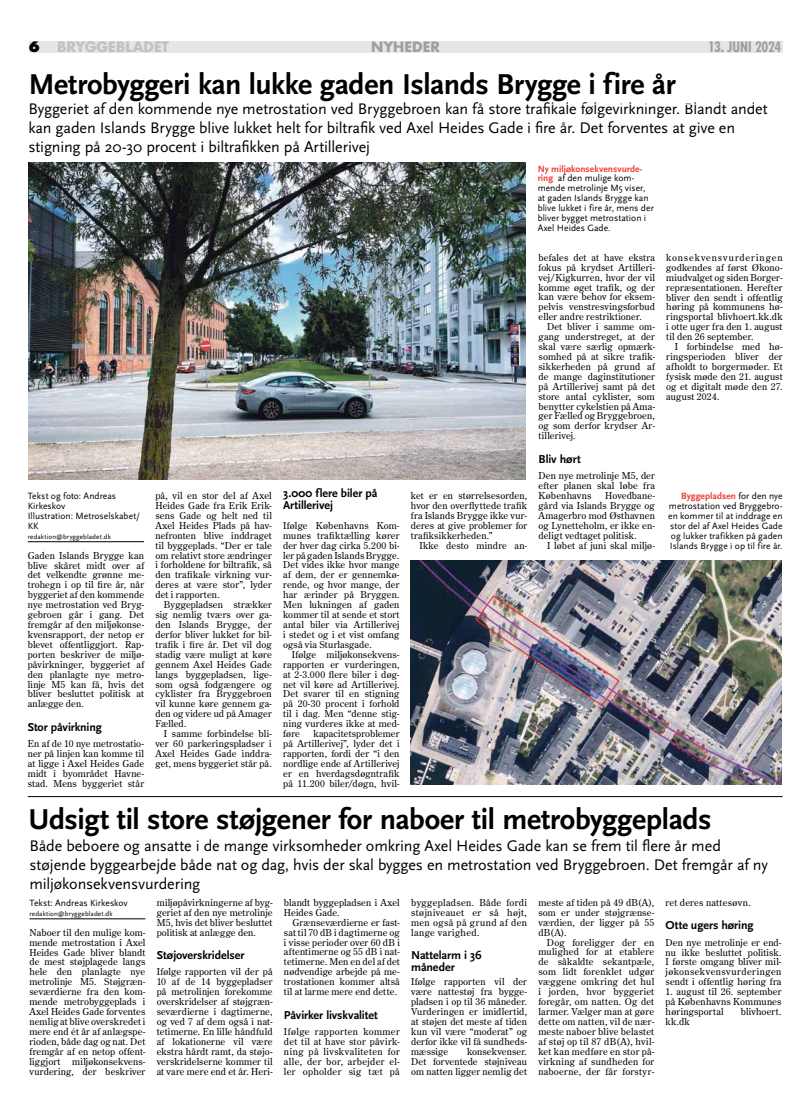
<style>
.page{position:relative;width:811px;height:1120px;background:#fff}
.page>*{position:absolute;margin:0;border:0;box-sizing:border-box;transform-origin:0 0}
.t1{font:700 30px "Scala Sans";letter-spacing:-.01em;color:#000}
.t2{font:16px/19.2px "Scala Sans";letter-spacing:-.01em;color:#000}
.t3{font:700 14px "Futura";letter-spacing:-.005em;color:#c3c1c1}
.t4{font:700 condensed 14px "Futura";letter-spacing:-.02em;color:#a19f9d}
.t5{font:700 14px "Futura";color:#a19f9d}
.t6{font:700 12px/12px "Scala Sans";letter-spacing:-.005em;color:#000}
.t7{font:9.5px/9.9px "Century Old Style Std";letter-spacing:.015em;color:#000;text-align:justify}
.t8{font:9.5px/9.9px "Scala Sans";color:#000}
.t9{font:7px "Scala Sans";letter-spacing:.015em;color:#000}
.s1{font-weight:800;color:#000}
.s2{font-weight:700;color:#f13d37}
</style>
<div class="page">
<div style="left:29px;top:41px;width:753px;height:11px;background:#e7e6e6"></div>
<hr style="left:28px;top:541px;width:116px;height:1px;background:#000">
<img style="left:28px;top:163px;width:498px;height:316px">
<hr style="left:28px;top:796px;width:754px;height:1px;background:#000">
<hr style="left:29px;top:918px;width:116px;height:1px;background:#000">
<img style="left:411px;top:560px;width:370px;height:224px">
<h3 class="t3" style="left:28px;top:38px;width:142px"><span class="s1">6</span> BRYGGEBLADET</h3>
<h3 class="t5" style="left:371px;top:38px;width:11px">NYHEDER</h3>
<h3 class="t4" style="left:708px;top:38px;width:75px">13. juni 2024</h3>
<h1 class="t1" style="left:28px;top:68px;width:649px">Metrobyggeri kan lukke gaden I slands Brygge i fire år</h1>
<p class="t2" style="left:28px;top:99px;width:741px">Byggeriet af den kommende nye metrostation ved Bryggebroen kan få store trafikale følgevirkninger. Blandt andet kan gaden Islands Brygge blive lukket helt for biltrafik ved Axel Heides Gade i fire år. Det forventes at give en stigning på 20-30 procent i biltrafikken på Artillerivej</p>
<p class="t8" style="left:28px;top:491px;width:114px">Tekst og foto: Andreas<br>Kirkeskov<br>Illustration: Metroselskabet/<br>KK</p>
<p class="t9" style="left:28px;top:533px;width:85px">redaktion@bryggebladet.dk</p>
<p class="t7" style="left:28px;top:550px;width:118px">Gaden Islands Brygge kan blive skåret midt over af det velkendte grønne me&shy;trohegn i op til fire år, når byggeriet af den kommende nye metrostation ved Bryg&shy;gebroen går i gang. Det fremgår af den miljøkonse&shy;kvensrapport, der netop er blevet offentliggjort. Rap&shy;porten beskriver de miljø&shy;påvirkninger, byggeriet af den planlagte nye metro&shy;linje M5 kan få, hvis det bliver besluttet politisk at anlægge den.</p>
<p class="t6" style="left:28px;top:721px;width:76px">Stor påvirkning</p>
<p class="t7" style="left:28px;top:738px;width:118px">En af de 10 nye metrostatio&shy;ner på linjen kan komme til at ligge i Axel Heides Gade midt i byområdet Havne&shy;stad. Mens byggeriet står</p>
<p class="t7" style="left:155px;top:490px;width:118px">på, vil en stor del af Axel Heides Gade fra Erik Erik&shy;sens Gade og helt ned til Axel Heides Plads på hav&shy;nefronten blive inddraget til byggeplads. “Der er tale om relativt store ændringer i forholdene for biltrafik, så den trafikale virkning vur&shy;deres at være stor”, lyder det i rapporten.</p>
<p class="t7" style="left:155px;top:599px;width:118px;text-indent:9px">Byggepladsen strækker sig nemlig tværs over ga&shy;den Islands Brygge, der derfor bliver lukket for bil&shy;trafik i fire år. Det vil dog stadig være muligt at køre gennem Axel Heides Gade langs byggepladsen, lige&shy;som også fodgængere og cyklister fra Bryggebroen vil kunne køre gennem ga&shy;den og videre ud på Amager Fælled.</p>
<p class="t7" style="left:155px;top:728px;width:118px;text-indent:9px">I samme forbindelse bli&shy;ver 60 parkeringspladser i Axel Heides Gade inddra&shy;get, mens byggeriet står på.</p>
<p class="t6" style="left:283px;top:487px;width:96px">3.000 flere biler på<br>Artillerivej</p>
<p class="t7" style="left:283px;top:520px;width:118px">Ifølge Københavns Kom&shy;munes trafiktælling kører der hver dag cirka 5.200 bi&shy;ler på gaden Islands Brygge.<br>Det vides ikke hvor mange af dem, der er gennemkø&shy;rende, og hvor mange, der har ærinder på Bryggen.<br>Men lukningen af gaden kommer til at sende et stort antal biler via Artillerivej i stedet og i et vist omfang også via Sturlasgade.</p>
<p class="t7" style="left:283px;top:649px;width:118px;text-indent:9px">Ifølge miljøkonsekvens&shy;rapporten er vurderingen, at 2-3.000 flere biler i døg&shy;net vil køre ad Artillerivej.<br>Det svarer til en stigning på 20-30 procent i forhold til i dag. Men “denne stig&shy;ning vurderes ikke at med&shy;føre</p>
<p class="t7" style="left:283px;top:728px;width:118px;text-indent:30px">kapacitetsproblemer på Artillerivej”, lyder det i rapporten, fordi der “i den nordlige ende af Artillerivej er en hverdagsdøgntrafik på 11.200 biler/døgn, hvil-</p>
<p class="t7" style="left:411px;top:490px;width:118px">ket er en størrelsesorden, hvor den overflyttede trafik fra Islands Brygge ikke vur&shy;deres at give problemer for trafiksikkerheden.”</p>
<p class="t7" style="left:419px;top:540px;width:109px">Ikke desto mindre an-</p>
<p class="t8" style="left:537px;top:164px;width:118px"><span class="s2">Ny miljøkonsekvensvurde&shy;ring</span> af den mulige kom&shy;mende metrolinje M5 viser, at gaden Islands Brygge kan blive lukket i fire år, mens der bliver bygget metrostation i<br>Axel Heides Gade.</p>
<p class="t7" style="left:538px;top:252px;width:118px">befales det at have ekstra fokus på krydset Artilleri&shy;vej/Kigkurren, hvor der vil komme øget trafik, og der kan være behov for eksem&shy;pelvis venstresvingsforbud eller andre restriktioner.</p>
<p class="t7" style="left:538px;top:322px;width:118px;text-indent:9px">Det bliver i samme om&shy;gang understreget, at der skal være særlig opmærk&shy;somhed på at sikre trafik&shy;sikkerheden på grund af de mange daginstitutioner på Artillerivej samt på det store antal cyklister, som benytter cykelstien på Ama&shy;ger Fælled og Bryggebroen, og som derfor krydser Ar&shy;tillerivej.</p>
<p class="t6" style="left:538px;top:453px;width:44px">Bliv hørt</p>
<p class="t7" style="left:538px;top:471px;width:118px">Den nye metrolinje M5, der efter planen skal løbe fra Københavns</p>
<p class="t7" style="left:538px;top:490px;width:118px;text-indent:67px">Hovedbane&shy;gård via Islands Brygge og Amagerbro mod Østhavnen og Lynetteholm, er ikke en&shy;deligt vedtaget politisk.</p>
<p class="t7" style="left:547px;top:540px;width:109px">I løbet af juni skal miljø-</p>
<p class="t7" style="left:666px;top:252px;width:118px">konsekvensvurderingen godkendes af først Økono&shy;miudvalget og siden Borger&shy;repræsentationen. Herefter bliver den sendt i offentlig høring på kommunens hø&shy;ringsportal blivhoert.kk.dk i otte uger fra den 1. august til den 26 september.</p>
<p class="t7" style="left:666px;top:341px;width:118px;text-indent:9px">I forbindelse med hø&shy;ringsperioden bliver der afholdt to borgermøder. Et fysisk møde den 21. august og et digitalt møde den 27. august 2024.</p>
<p class="t8" style="left:668px;top:491px;width:116px;text-align:justify;text-indent:13px"><span class="s2">Byggepladsen</span> for den nye metrostation ved Bryggebro&shy;en kommer til at inddrage en stor del af Axel Heides Gade og lukker trafikken på gaden Islands Brygge i op til fire år.</p>
<h1 class="t1" style="left:28px;top:803px;width:684px">Udsigt til store støjgener for naboer til metrobyggeplads</h1>
<p class="t2" style="left:29px;top:836px;width:740px">Både beboere og ansatte i de mange virksomheder omkring Axel Heides Gade kan se frem til flere år med støjende byggearbejde både nat og dag, hvis der skal bygges en metrostation ved Bryggebroen. Det fremgår af ny miljøkonsekvensvurdering</p>
<p class="t8" style="left:29px;top:898px;width:100px">Tekst: Andreas Kirkeskov</p>
<p class="t9" style="left:29px;top:910px;width:85px">redaktion@bryggebladet.dk</p>
<p class="t7" style="left:29px;top:927px;width:117px">Naboer til den mulige kom&shy;mende metrostation i Axel Heides Gade bliver blandt de mest støjplagede langs hele den planlagte nye metrolinje M5. Støjgræn&shy;seværdierne fra den kom&shy;mende metrobyggeplads i Axel Heides Gade forventes nemlig at blive overskredet i mere end ét år af anlægspe&shy;rioden, både dag og nat. Det fremgår af en netop offent&shy;liggjort miljøkonsekvens&shy;vurdering, der beskriver</p>
<p class="t7" style="left:665px;top:897px;width:87px">ret deres nattesøvn.</p>
<p class="t6" style="left:665px;top:919px;width:89px">Otte ugers høring</p>
<p class="t7" style="left:665px;top:937px;width:117px">Den nye metrolinje er end&shy;nu ikke besluttet politisk.<br>I første omgang bliver mil&shy;jøkonsekvensvurderingen sendt i offentlig høring fra</p>
<p class="t7" style="left:665px;top:986px;width:117px">1. august til 26. september på Københavns Kommunes høringsportal</p>
<p class="t7" style="left:157px;top:897px;width:117px">miljøpåvirkningerne af byg&shy;geriet af den nye metrolinje M5, hvis det bliver besluttet politisk at anlægge den.</p>
<p class="t6" style="left:157px;top:949px;width:89px">Støjoverskridelser</p>
<p class="t7" style="left:157px;top:967px;width:117px">Ifølge rapporten vil der på 10 af de 14 byggepladser på metrolinjen forekomme overskridelser af støjgræn&shy;seværdierne i dagtimerne, og ved 7 af dem også i nat&shy;tetimerne. En lille håndfuld af lokationerne vil være ekstra hårdt ramt, da støjo&shy;verskridelserne kommer til at vare mere end et år. Heri-</p>
<p class="t7" style="left:284px;top:897px;width:117px">blandt byggepladsen i Axel<br>Heides Gade.</p>
<p class="t7" style="left:284px;top:917px;width:117px;text-indent:9px">Grænseværdierne er fast&shy;sat til 70 dB i dagtimerne og i visse perioder over 60 dB i aftentimerne og 55 dB i nat&shy;tetimerne. Men en del af det nødvendige arbejde på me&shy;trostationen kommer altså til at larme mere end dette.</p>
<p class="t6" style="left:284px;top:1009px;width:95px">Påvirker livskvalitet</p>
<p class="t7" style="left:284px;top:1026px;width:117px">Ifølge rapporten kommer det til at have stor påvirk&shy;ning på livskvaliteten for alle, der bor, arbejder el&shy;ler opholder sig tæt på</p>
<p class="t7" style="left:538px;top:897px;width:117px">meste af tiden på 49 dB(A), som er under støjgrænse&shy;værdien, der ligger på 55 dB(A).</p>
<p class="t7" style="left:538px;top:937px;width:117px;text-indent:9px">Dog foreligger der en mulighed for at etablere de såkaldte sekantpæle, som lidt forenklet udgør væggene omkring det hul i jorden, hvor byggeriet foregår, om natten. Og det larmer. Vælger man at gøre dette om natten, vil de nær&shy;meste naboer blive belastet af støj op til 87 dB(A), hvil&shy;ket kan medføre en stor på&shy;virkning af sundheden for naboerne, der får forstyr-</p>
<p class="t7" style="left:411px;top:897px;width:117px">byggepladsen. Både fordi støjniveauet er så højt, men også på grund af den lange varighed.</p>
<p class="t6" style="left:411px;top:949px;width:72px">Nattelarm i 36 måneder</p>
<p class="t7" style="left:411px;top:977px;width:117px">Ifølge rapporten vil der være nattestøj fra bygge&shy;pladsen i op til 36 måneder.<br>Vurderingen er imidlertid, at støjen det meste af tiden kun vil være “moderat” og derfor ikke vil få sundheds&shy;mæssige</p>
<p class="t7" style="left:741px;top:1006px;width:42px">blivhoert.</p>
<p class="t7" style="left:665px;top:1016px;width:26px">kk.dk</p>
<p class="t7" style="left:411px;top:1046px;width:117px;text-indent:56px">konsekvenser.<br>Det forventede støjniveau om natten ligger nemlig det</p>
</div>
